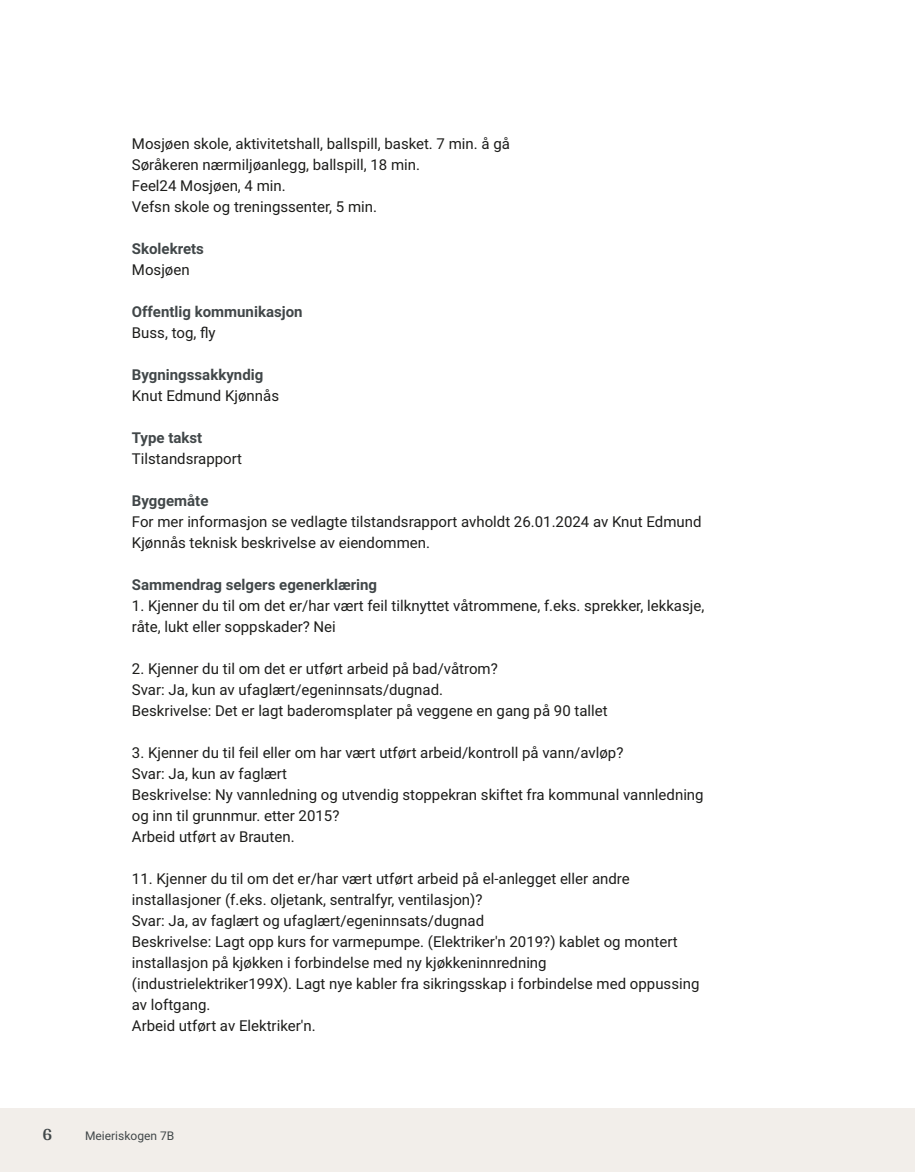
<style>
.page{position:relative;width:915px;height:1172px;background:#fff}
.page>*{position:absolute;margin:0;border:0;box-sizing:border-box;transform-origin:0 0}
.t1{font:700 18px "Arya";color:#414749}
.t2{font:15px/21px "Roboto";color:#1d1d1b}
.t3{font:700 15px "Roboto";color:#414749}
.t4{font:12px "Roboto";color:#414749}
</style>
<div class="page">
<div style="left:0;top:1108px;width:914px;height:64px;background:#f2eeea"></div>
<p class="t2" style="left:132px;top:132px;width:379px">Mosjøen skole, aktivitetshall, ballspill, basket. 7 min. å gå Søråkeren nærmiljøanlegg, ballspill, 18 min.<br>Feel24 Mosjøen, 4 min.<br>Vefsn skole og treningssenter, 5 min.</p>
<p class="t3" style="left:132px;top:238px;width:74px">Skolekrets</p>
<p class="t2" style="left:132px;top:258px;width:59px">Mosjøen</p>
<p class="t3" style="left:132px;top:301px;width:172px">Offentlig kommunikasjon</p>
<p class="t2" style="left:132px;top:321px;width:85px">Buss, tog, fly</p>
<p class="t3" style="left:132px;top:364px;width:133px">Bygningssakkyndig</p>
<p class="t2" style="left:132px;top:384px;width:149px">Knut Edmund Kjønnås</p>
<p class="t3" style="left:132px;top:427px;width:72px">Type takst</p>
<p class="t2" style="left:132px;top:447px;width:112px">Tilstandsrapport</p>
<p class="t3" style="left:132px;top:490px;width:78px">Byggemåte</p>
<p class="t2" style="left:132px;top:510px;width:571px">For mer informasjon se vedlagte tilstandsrapport avholdt 26.01.2024 av Knut Edmund<br>Kjønnås teknisk beskrivelse av eiendommen.</p>
<p class="t3" style="left:132px;top:574px;width:247px">Sammendrag selgers egenerklæring</p>
<p class="t2" style="left:132px;top:594px;width:573px">1. Kjenner du til om det er/har vært feil tilknyttet våtrommene, f.eks. sprekker, lekkasje, råte, lukt eller soppskader? Nei</p>
<p class="t2" style="left:132px;top:657px;width:477px">2. Kjenner du til om det er utført arbeid på bad/våtrom?<br>Svar: Ja, kun av ufaglært/egeninnsats/dugnad.<br>Beskrivelse: Det er lagt baderomsplater på veggene en gang på 90 tallet</p>
<p class="t2" style="left:132px;top:741px;width:573px">3. Kjenner du til feil eller om har vært utført arbeid/kontroll på vann/avløp?<br>Svar: Ja, kun av faglært<br>Beskrivelse: Ny vannledning og utvendig stoppekran skiftet fra kommunal vannledning og inn til grunnmur. etter 2015?<br>Arbeid utført av Brauten.</p>
<p class="t2" style="left:132px;top:867px;width:569px">11. Kjenner du til om det er/har vært utført arbeid på el‑anlegget eller andre installasjoner (f.eks. oljetank, sentralfyr, ventilasjon)?<br>Svar: Ja, av faglært og ufaglært/egeninnsats/dugnad<br>Beskrivelse: Lagt opp kurs for varmepumpe. (Elektriker'n 2019?) kablet og montert installasjon på kjøkken i forbindelse med ny kjøkkeninnredning (industrielektriker199X). Lagt nye kabler fra sikringsskap i forbindelse med oppussing av loftgang.<br>Arbeid utført av Elektriker'n.</p>
<p class="t1" style="left:43px;top:1123px;width:11px">6</p>
<p class="t4" style="left:85px;top:1127px;width:91px">Meieriskogen 7B</p>
</div>
